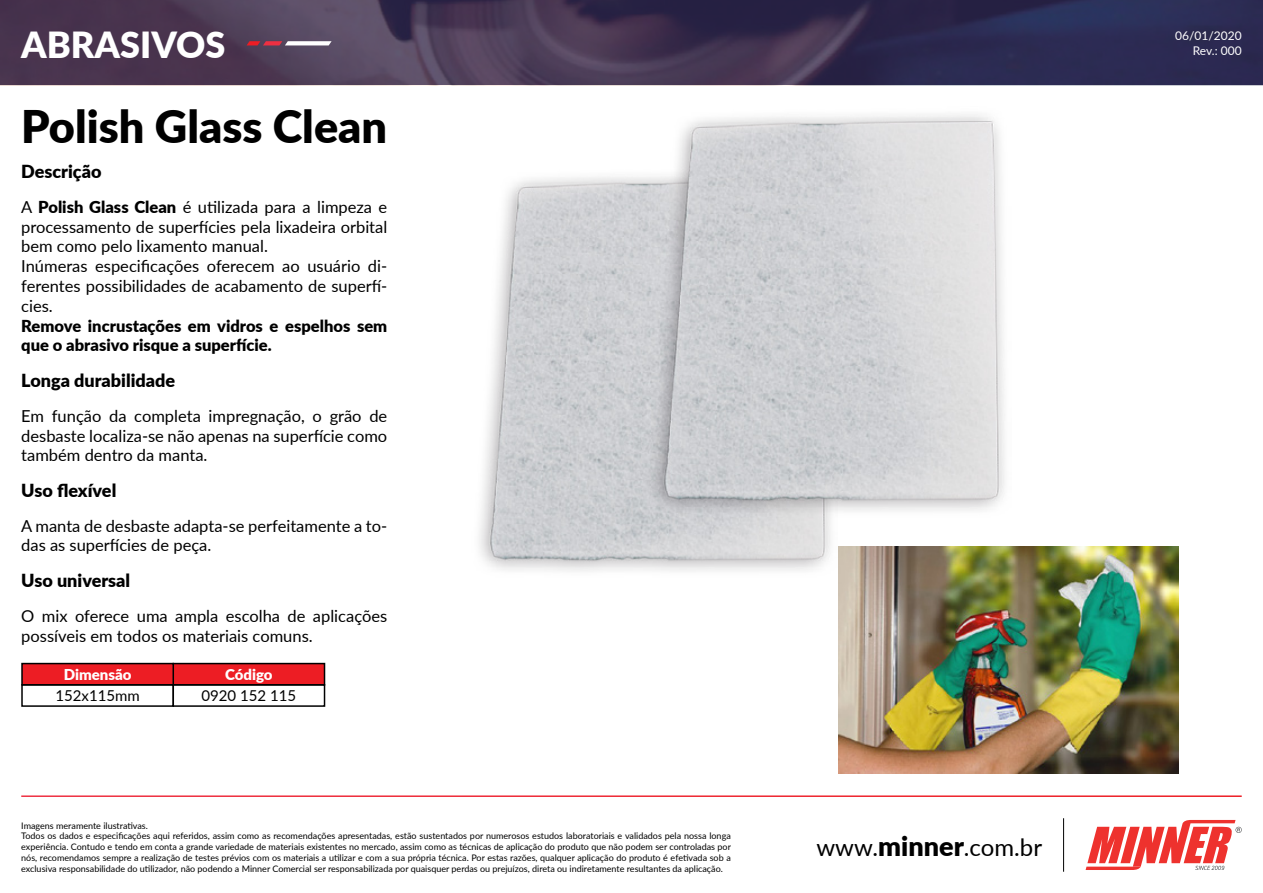
<style>
.page{position:relative;width:1263px;height:893px;background:#fff}
.page>*{position:absolute;margin:0;border:0;box-sizing:border-box;transform-origin:0 0}
.t1{font:900 45px "Lato";color:#000}
.t2{font:900 36px "Lato";color:#fff}
.t3{font:24px "Lato";color:#000}
.t4{font:900 18px "Lato";color:#000}
.t5{font:16.5px/19.8px "Lato";color:#000}
.t6{font:900 16.5px/19.8px "Lato";color:#000}
.t7{font:15px "Lato";color:#000}
.t8{font:900 15px "Lato";color:#fff}
.t9{font:12px/14.4px "Lato";color:#fff;text-align:right}
.t10{font:9px/10.8px "Lato";color:#000}
.s1{font-weight:900}
.s2{font-weight:900;font-size:27px}
</style>
<div class="page">
<img style="left:0;top:0;width:1263px;height:85px">
<svg style="left:247px;top:41px;width:85px;height:4px"></svg>
<hr style="left:1063px;top:818px;width:1px;height:54px;background:#000">
<svg style="left:1085px;top:820px;width:157px;height:50px"></svg>
<img style="left:479px;top:177px;width:352px;height:394px">
<img style="left:646px;top:114px;width:359px;height:404px">
<img style="left:838px;top:547px;width:340px;height:226px">
<div style="left:173px;top:664px;width:151px;height:21px;background:#ed1d24"></div>
<div style="left:172px;top:663px;width:153px;height:23px;border:2px solid #000"></div>
<div style="left:172px;top:684px;width:153px;height:23px;border:2px solid #000"></div>
<div style="left:22px;top:664px;width:151px;height:21px;background:#ed1d24"></div>
<div style="left:21px;top:663px;width:153px;height:23px;border:2px solid #000"></div>
<div style="left:21px;top:684px;width:153px;height:23px;border:2px solid #000"></div>
<h2 class="t2" style="left:21px;top:18px;width:205px">ABRASIVOS</h2>
<h1 class="t1" style="left:21px;top:92px;width:367px">Polish Glass Clean</h1>
<h3 class="t4" style="left:21px;top:158px;width:82px">Descrição</h3>
<p class="t5" style="left:21px;top:196px;width:368px">A <span class="s1">Polish Glass Clean</span> é utilizada para a limpeza e processamento de superfícies pela lixadeira orbital bem como pelo lixamento manual.<br>Inúmeras especificações oferecem ao usuário di&shy;ferentes possibilidades de acabamento de superfí&shy;cies.</p>
<h3 class="t6" style="left:21px;top:315px;width:368px">Remove incrustações em vidros e espelhos sem que o abrasivo risque a superfície.</h3>
<h3 class="t4" style="left:21px;top:367px;width:155px">Longa durabilidade</h3>
<h3 class="t5" style="left:21px;top:405px;width:368px;text-align:justify">Em função da completa impregnação, o grão de desbaste localiza-se não apenas na superfície como também dentro da manta.</h3>
<h3 class="t4" style="left:21px;top:477px;width:97px">Uso flexível</h3>
<h3 class="t5" style="left:21px;top:515px;width:367px">A manta de desbaste adapta-se perfeitamente a to&shy;das as superfícies de peça.</h3>
<h3 class="t4" style="left:21px;top:567px;width:111px">Uso universal</h3>
<h3 class="t5" style="left:21px;top:605px;width:368px">O mix oferece uma ampla escolha de aplicações possíveis em todos os materiais comuns.</h3>
<h3 class="t8" style="left:225px;top:663px;width:49px">Código</h3>
<h3 class="t7" style="left:202px;top:685px;width:96px">0920 152 115</h3>
<h3 class="t8" style="left:64px;top:663px;width:69px">Dimensão</h3>
<h3 class="t7" style="left:55px;top:685px;width:86px">152x115mm</h3>
<p class="t10" style="left:21px;top:819px;width:711px">Imagens meramente ilustrativas.<br>Todos os dados e especificações aqui referidos, assim como as recomendações apresentadas, estão sustentados por numerosos estudos laboratoriais e validados pela nossa longa experiência. Contudo e tendo em conta a grande variedade de materiais existentes no mercado, assim como as técnicas de aplicação do produto que não podem ser controladas por nós, recomendamos sempre a realização de testes prévios com os materiais a utilizar e com a sua própria técnica. Por estas razões, qualquer aplicação do produto é efetivada sob a exclusiva responsabilidade do utilizador, não podendo a Minner Comercial ser responsabilizada por quaisquer perdas ou prejuízos, direta ou indiretamente resultantes da aplicação.</p>
<h3 class="t3" style="left:816px;top:830px;width:227px">www.<span class="s2">minner</span>.com.br</h3>
<h3 class="t9" style="left:1175px;top:28px;width:68px">06/01/2020<br>Rev.: 000</h3>
</div>
